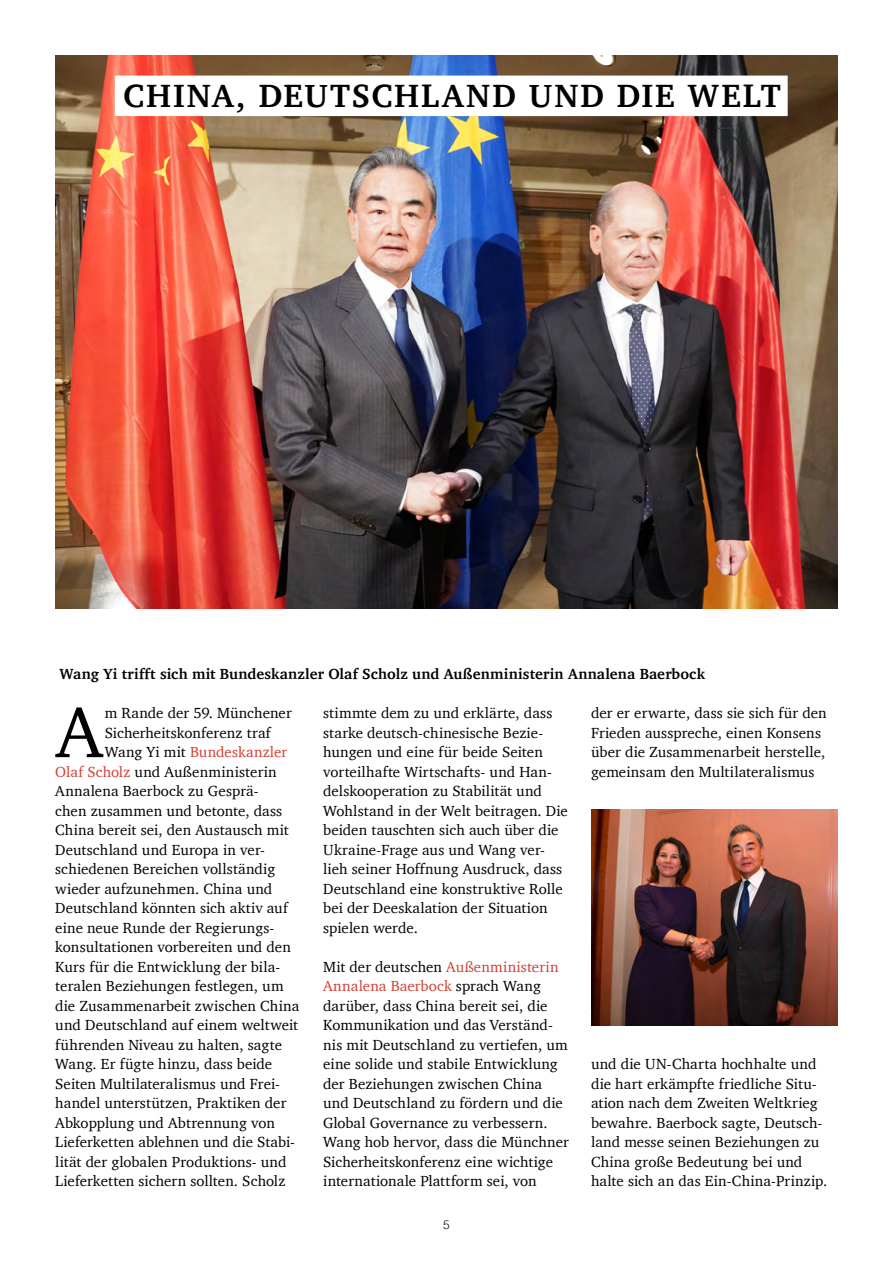
<style>
.page{position:relative;width:893px;height:1263px;background:#fff}
.page>*{position:absolute;margin:0;border:0;box-sizing:border-box;transform-origin:0 0}
.t1{font:73.2px "Charter";color:#000}
.t2{font:700 33px "Charter";letter-spacing:.055em;color:#000}
.t3{font:15px/19.5px "Charter";letter-spacing:.005em;color:#000}
.t4{font:700 15px "Charter";letter-spacing:.01em;color:#000}
.t5{font:15px "Charter";letter-spacing:.01em;color:#d23f32}
.t6{font:300 12px "Helvetica";color:#000}
.s1{color:#d23f32}
.s2{color:#000}
</style>
<div class="page">
<img style="left:55px;top:55px;width:783px;height:553px">
<div style="left:115px;top:76px;width:673px;height:40px;background:#fff"></div>
<img style="left:591px;top:809px;width:247px;height:217px">
<h2 class="t2" style="left:123px;top:68px;width:659px">CHINA, DEUTSCHLAND UND DIE WELT</h2>
<p class="t4" style="left:60px;top:661px;width:647px">Wang Yi trifft sich mit Bundeskanzler Olaf Scholz und Außenministerin Annalena Baerbock</p>
<h1 class="t1" style="left:56px;top:669px;width:48px">A</h1>
<p class="t3" style="left:105px;top:703px;width:189px">m Rande der 59. Münchener</p>
<p class="t3" style="left:591px;top:703px;width:237px">der er erwarte, dass sie sich für den Frieden ausspreche, einen Konsens über die Zusammenarbeit herstelle, gemeinsam den Multilateralismus</p>
<p class="t3" style="left:323px;top:703px;width:246px">stimmte dem zu und erklärte, dass starke deutsch-chinesische Bezie&shy;hungen und eine für beide Seiten vorteilhafte Wirtschafts- und Han&shy;delskooperation zu Stabilität und Wohlstand in der Welt beitragen. Die beiden tauschten sich auch über die Ukraine-Frage aus und Wang ver&shy;lieh seiner Hoffnung Ausdruck, dass Deutschland eine konstruktive Rolle bei der Deeskalation der Situation spielen werde.</p>
<p class="t3" style="left:323px;top:956px;width:247px">Mit der deutschen <span class="s1">Außenministerin Annalena Baerbock</span> sprach Wang darüber, dass China bereit sei, die Kommunikation und das Verständ&shy;nis mit Deutschland zu vertiefen, um eine solide und stabile Entwicklung der Beziehungen zwischen China und Deutschland zu fördern und die Global Governance zu verbessern.<br>Wang hob hervor, dass die Münchner Sicherheitskonferenz eine wichtige internationale Plattform sei, von</p>
<p class="t3" style="left:105px;top:722px;width:167px">Sicherheitskonferenz traf</p>
<p class="t5" style="left:105px;top:739px;width:184px"><span class="s2">Wang Yi mit</span> Bundeskanzler</p>
<p class="t3" style="left:55px;top:761px;width:223px"><span class="s1">Olaf Scholz</span> und Außenministerin</p>
<p class="t3" style="left:55px;top:781px;width:205px">Annalena Baerbock zu Gesprä-</p>
<p class="t3" style="left:55px;top:800px;width:228px">chen zusammen und betonte, dass</p>
<p class="t3" style="left:55px;top:820px;width:235px">China bereit sei, den Austausch mit</p>
<p class="t3" style="left:55px;top:839px;width:211px">Deutschland und Europa in ver-</p>
<p class="t3" style="left:55px;top:859px;width:221px">schiedenen Bereichen vollständig</p>
<p class="t3" style="left:55px;top:878px;width:219px">wieder aufzunehmen. China und</p>
<p class="t3" style="left:55px;top:898px;width:234px">Deutschland könnten sich aktiv auf</p>
<p class="t3" style="left:55px;top:917px;width:221px">eine neue Runde der Regierungs-</p>
<p class="t3" style="left:55px;top:937px;width:237px">konsultationen vorbereiten und den</p>
<p class="t3" style="left:55px;top:956px;width:226px">Kurs für die Entwicklung der bila-</p>
<p class="t3" style="left:55px;top:976px;width:230px">teralen Beziehungen festlegen, um</p>
<p class="t3" style="left:55px;top:995px;width:246px">die Zusammenarbeit zwischen China</p>
<p class="t3" style="left:55px;top:1015px;width:244px">und Deutschland auf einem weltweit</p>
<p class="t3" style="left:55px;top:1034px;width:228px">führenden Niveau zu halten, sagte</p>
<p class="t3" style="left:55px;top:1054px;width:219px">Wang. Er fügte hinzu, dass beide</p>
<p class="t3" style="left:55px;top:1073px;width:226px">Seiten Multilateralismus und Frei-</p>
<p class="t3" style="left:55px;top:1093px;width:233px">handel unterstützen, Praktiken der</p>
<p class="t3" style="left:55px;top:1112px;width:221px">Abkopplung und Abtrennung von</p>
<p class="t3" style="left:55px;top:1132px;width:241px">Lieferketten ablehnen und die Stabi-</p>
<p class="t3" style="left:55px;top:1151px;width:233px">lität der globalen Produktions- und</p>
<p class="t3" style="left:55px;top:1171px;width:232px">Lieferketten sichern sollten. Scholz</p>
<p class="t3" style="left:591px;top:1054px;width:238px">und die UN-Charta hochhalte und die hart erkämpfte friedliche Situ&shy;ation nach dem Zweiten Weltkrieg bewahre. Baerbock sagte, Deutsch&shy;land messe seinen Beziehungen zu China große Bedeutung bei und halte sich an das Ein-China-Prinzip.</p>
<p class="t6" style="left:443px;top:1214px;width:8px">5</p>
</div>
